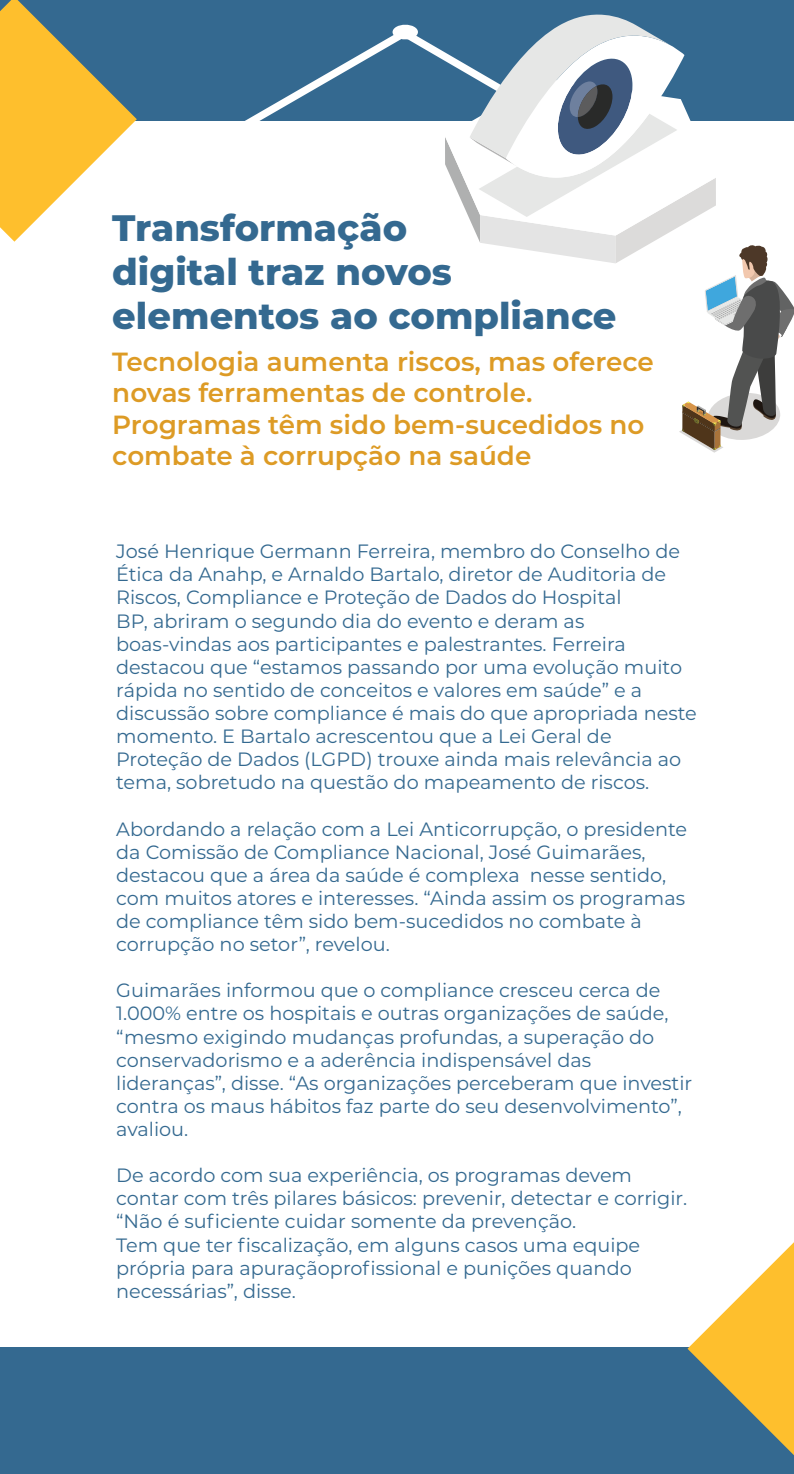
<style>
.page{position:relative;width:794px;height:1474px;background:#fff}
.page>*{position:absolute;margin:0;border:0;box-sizing:border-box;transform-origin:0 0}
.t1{font:800 36.75px/44.1px "Montserrat";color:#346990}
.t2{font:600 26.25px/31.5px "Montserrat";color:#dd9b25}
.t3{font:19.25px/23.1px "Montserrat";color:#346990}
</style>
<div class="page">
<div style="left:0;top:1347px;width:794px;height:126px;background:#346990"></div>
<svg style="left:687px;top:1242px;width:107px;height:213px"></svg>
<div style="left:0;top:0;width:794px;height:121px;background:#346990"></div>
<svg style="left:0;top:0;width:137px;height:242px"></svg>
<svg style="left:245px;top:36px;width:200px;height:85px"></svg>
<svg style="left:391px;top:24px;width:28px;height:16px"></svg>
<svg style="left:445px;top:14px;width:349px;height:438px"></svg>
<h1 class="t1" style="left:112px;top:203px;width:506px">Transformação<br>digital traz novos elementos ao compliance</h1>
<h2 class="t2" style="left:112px;top:344px;width:543px">Tecnologia aumenta riscos, mas oferece novas ferramentas de controle.<br>Programas têm sido bem-sucedidos no combate à corrupção na saúde</h2>
<p class="t3" style="left:116px;top:539px;width:582px">José Henrique Germann Ferreira, membro do Conselho de Ética da Anahp, e Arnaldo Bartalo, diretor de Auditoria de Riscos, Compliance e Proteção de Dados do Hospital<br>BP, abriram o segundo dia do evento e deram as boas-vindas aos participantes e palestrantes. Ferreira destacou que “estamos passando por uma evolução muito rápida no sentido de conceitos e valores em saúde” e a discussão sobre compliance é mais do que apropriada neste momento. E Bartalo acrescentou que a Lei Geral de Proteção de Dados (LGPD) trouxe ainda mais relevância ao tema, sobretudo na questão do mapeamento de riscos.</p>
<p class="t3" style="left:116px;top:816px;width:572px">Abordando a relação com a Lei Anticorrupção, o presidente da Comissão de Compliance Nacional, José Guimarães, destacou que a área da saúde é complexa nesse sentido, com muitos atores e interesses. “Ainda assim os programas de compliance têm sido bem-sucedidos no combate à corrupção no setor”, revelou.</p>
<p class="t3" style="left:116px;top:978px;width:577px">Guimarães informou que o compliance cresceu cerca de 1.000% entre os hospitais e outras organizações de saúde, “mesmo exigindo mudanças profundas, a superação do conservadorismo e a aderência indispensável das lideranças”, disse. “As organizações perceberam que investir contra os maus hábitos faz parte do seu desenvolvimento”, avaliou.</p>
<p class="t3" style="left:116px;top:1163px;width:572px">De acordo com sua experiência, os programas devem contar com três pilares básicos: prevenir, detectar e corrigir. “Não é suficiente cuidar somente da prevenção.<br>Tem que ter fiscalização, em alguns casos uma equipe própria para apuraçãoprofissional e punições quando necessárias”, disse.</p>
</div>
